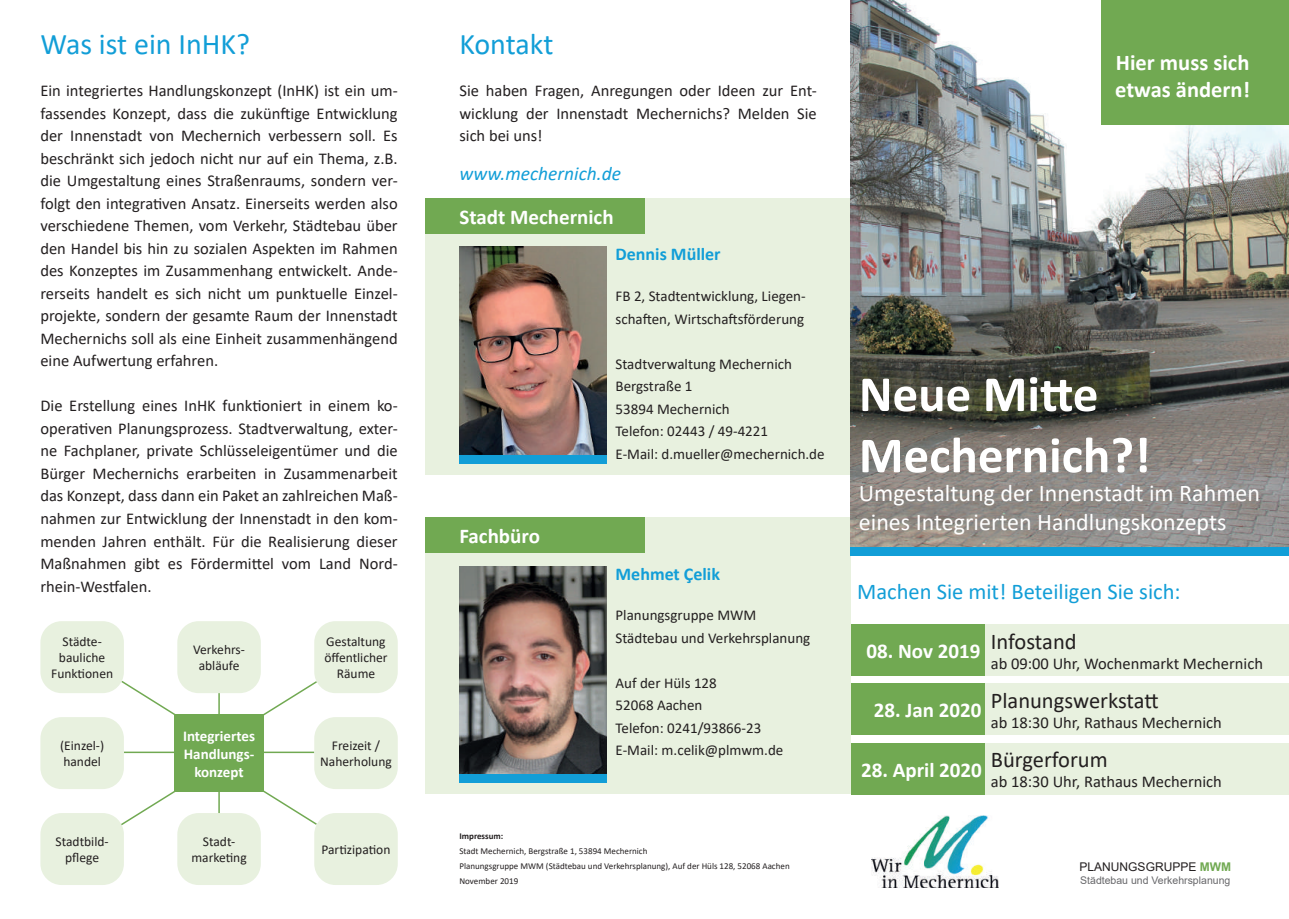
<style>
.page{position:relative;width:1289px;height:919px;background:#fff}
.page>*{position:absolute;margin:0;border:0;box-sizing:border-box;transform-origin:0 0}
.t1{font:700 51px/61.2px "Calibri";color:#fff}
.t2{font:30px "Calibri";color:#129ed7}
.t3{font:24px/28.8px "Calibri";color:#fff}
.t4{font:22.5px "Calibri";color:#129ed7}
.t5{font:22.5px "Calibri";color:#231f20}
.t6{font:700 22.5px "Calibri";color:#fff}
.t7{font:700 21px "Calibri";color:#fff}
.t8{font:italic 19.5px "Calibri";color:#129ed7}
.t9{font:700 18px "Calibri";color:#129ed7}
.t10{font:16.5px/22.5px "Calibri";color:#231f20;text-align:justify}
.t11{font:15px/22.5px "Calibri";color:#231f20}
.t12{font:700 15px/18px "Calibri";color:#fff;text-align:center}
.t13{font:13.5px/16.2px "Calibri";color:#231f20;text-align:center}
.t14{font:12px "Arial";color:#231f20}
.t15{font:10.5px "Arial";color:#67676a}
.t16{font:9px/15px "Calibri";color:#231f20}
.t17{font:700 9px "Calibri";color:#231f20}
.s1{font-weight:700;color:#71a952}
</style>
<div class="page">
<div style="left:425px;top:517px;width:425px;height:277px;background:#e8f1df"></div>
<img style="left:459px;top:566px;width:147px;height:208px">
<div style="left:425px;top:198px;width:425px;height:277px;background:#e8f1df"></div>
<img style="left:459px;top:247px;width:147px;height:208px">
<img style="left:850px;top:0;width:438px;height:547px">
<div style="left:850px;top:547px;width:438px;height:8px;background:#129ed7"></div>
<img style="left:871px;top:815px;width:127px;height:72px">
<div style="left:850px;top:624px;width:135px;height:51px;background:#71a952"></div>
<div style="left:985px;top:624px;width:303px;height:51px;background:#e8f1df"></div>
<div style="left:1101px;top:0;width:187px;height:124px;background:#71a952"></div>
<div style="left:425px;top:198px;width:219px;height:36px;background:#71a952"></div>
<div style="left:425px;top:517px;width:219px;height:36px;background:#71a952"></div>
<div style="left:850px;top:684px;width:135px;height:51px;background:#71a952"></div>
<div style="left:985px;top:684px;width:303px;height:51px;background:#e8f1df"></div>
<div style="left:850px;top:743px;width:135px;height:51px;background:#71a952"></div>
<div style="left:985px;top:743px;width:303px;height:51px;background:#e8f1df"></div>
<hr style="left:264px;top:751px;width:50px;height:2px;background:#71a952">
<hr style="left:124px;top:751px;width:51px;height:2px;background:#71a952">
<div style="left:174px;top:714px;width:89px;height:77px;background:#71a952"></div>
<div style="left:177px;top:621px;width:84px;height:72px;background:#e8f1df;border-radius:21px"></div>
<div style="left:314px;top:717px;width:84px;height:72px;background:#e8f1df;border-radius:21px"></div>
<div style="left:314px;top:621px;width:84px;height:72px;background:#e8f1df;border-radius:21px"></div>
<div style="left:177px;top:813px;width:84px;height:71px;background:#e8f1df;border-radius:21px"></div>
<div style="left:314px;top:813px;width:84px;height:71px;background:#e8f1df;border-radius:21px"></div>
<div style="left:40px;top:717px;width:84px;height:72px;background:#e8f1df;border-radius:21px"></div>
<div style="left:40px;top:621px;width:84px;height:72px;background:#e8f1df;border-radius:21px"></div>
<div style="left:40px;top:813px;width:84px;height:71px;background:#e8f1df;border-radius:21px"></div>
<svg style="left:120px;top:679px;width:59px;height:36px"></svg>
<svg style="left:259px;top:787px;width:58px;height:38px"></svg>
<hr style="left:218px;top:693px;width:2px;height:21px;background:#71a952">
<hr style="left:218px;top:791px;width:2px;height:22px;background:#71a952">
<svg style="left:259px;top:679px;width:58px;height:39px"></svg>
<svg style="left:119px;top:791px;width:58px;height:34px"></svg>
<div style="left:459px;top:455px;width:147px;height:9px;background:#129ed7"></div>
<div style="left:459px;top:774px;width:147px;height:9px;background:#129ed7"></div>
<h2 class="t2" style="left:40px;top:23px;width:211px">Was ist ein InHK?</h2>
<p class="t10" style="left:40px;top:79px;width:359px">Ein integriertes Handlungskonzept (InHK) ist ein um&shy;fassendes Konzept, dass die zukünftige Entwicklung der Innenstadt von Mechernich verbessern soll. Es beschränkt sich jedoch nicht nur auf ein Thema, z.B. die Umgestaltung eines Straßenraums, sondern ver&shy;folgt den integrativen Ansatz. Einerseits werden also verschiedene Themen, vom Verkehr, Städtebau über den Handel bis hin zu sozialen Aspekten im Rahmen des Konzeptes im Zusammenhang entwickelt. Ande&shy;rerseits handelt es sich nicht um punktuelle Einzel&shy;projekte, sondern der gesamte Raum der Innenstadt Mechernichs soll als eine Einheit zusammenhängend eine Aufwertung erfahren.</p>
<p class="t10" style="left:40px;top:394px;width:359px">Die Erstellung eines InHK funktioniert in einem ko&shy;operativen Planungsprozess. Stadtverwaltung, exter&shy;ne Fachplaner, private Schlüsseleigentümer und die Bürger Mechernichs erarbeiten in Zusammenarbeit das Konzept, dass dann ein Paket an zahlreichen Maß&shy;nahmen zur Entwicklung der Innenstadt in den kom&shy;menden Jahren enthält. Für die Realisierung dieser Maßnahmen gibt es Fördermittel vom Land Nord&shy;rhein-Westfalen.</p>
<p class="t13" style="left:51px;top:633px;width:63px">Städte&shy;bauliche<br>Funktionen</p>
<p class="t13" style="left:193px;top:641px;width:53px">Verkehrs&shy;abläufe</p>
<p class="t13" style="left:324px;top:633px;width:65px">Gestaltung öffentlicher<br>Räume</p>
<p class="t13" style="left:60px;top:737px;width:45px;text-align:left">(Einzel-) handel</p>
<p class="t12" style="left:183px;top:726px;width:74px">Integriertes<br>Handlungs&shy;konzept</p>
<p class="t13" style="left:320px;top:737px;width:73px">Freizeit /<br>Naherholung</p>
<p class="t13" style="left:56px;top:833px;width:55px">Stadtbild&shy;pflege</p>
<p class="t13" style="left:191px;top:833px;width:57px">Stadt&shy;marketing</p>
<p class="t13" style="left:321px;top:841px;width:70px">Partizipation</p>
<h2 class="t2" style="left:459px;top:23px;width:95px">Kontakt</h2>
<h3 class="t6" style="left:1115px;top:47px;width:135px">Hier muss sich</h3>
<p class="t10" style="left:459px;top:79px;width:359px">Sie haben Fragen, Anregungen oder Ideen zur Ent-</p>
<h3 class="t6" style="left:1115px;top:74px;width:136px">etwas ändern!</h3>
<p class="t10" style="left:459px;top:101px;width:359px">wicklung der Innenstadt Mechernichs? Melden Sie sich bei uns!</p>
<p class="t8" style="left:459px;top:160px;width:163px">www.mechernich.de</p>
<p class="t7" style="left:459px;top:202px;width:156px">Stadt Mechernich</p>
<p class="t7" style="left:459px;top:521px;width:82px">Fachbüro</p>
<p class="t9" style="left:615px;top:242px;width:107px">Dennis Müller</p>
<p class="t11" style="left:615px;top:284px;width:192px">FB 2, Stadtentwicklung, Liegen&shy;schaften, Wirtschaftsförderung</p>
<p class="t11" style="left:615px;top:352px;width:211px">Stadtverwaltung Mechernich<br>Bergstraße 1<br>53894 Mechernich<br>Telefon: 02443 / 49-4221<br>E-Mail: d.mueller@mechernich.de</p>
<p class="t9" style="left:615px;top:561px;width:106px">Mehmet Çelik</p>
<p class="t11" style="left:615px;top:603px;width:196px">Planungsgruppe MWM<br>Städtebau und Verkehrsplanung</p>
<p class="t11" style="left:615px;top:671px;width:169px">Auf der Hüls 128<br>52068 Aachen<br>Telefon: 0241/93866-23<br>E-Mail: m.celik@plmwm.de</p>
<p class="t17" style="left:459px;top:829px;width:45px">Impressum:</p>
<p class="t16" style="left:459px;top:842px;width:332px">Stadt Mechernich, Bergstraße 1, 53894 Mechernich<br>Planungsgruppe MWM (Städtebau und Verkehrsplanung), Auf der Hüls 128, 52068 Aachen<br>November 2019</p>
<h1 class="t1" style="left:858px;top:363px;width:293px">Neue Mitte<br>Mechernich?!</h1>
<h3 class="t3" style="left:858px;top:478px;width:402px">Umgestaltung der Innenstadt im Rahmen eines Integrierten Handlungskonzepts</h3>
<h3 class="t4" style="left:857px;top:575px;width:325px">Machen Sie mit! Beteiligen Sie sich:</h3>
<p class="t7" style="left:866px;top:636px;width:212px">08. Nov 2019 <sup>Infostand</sup></p>
<p class="t10" style="left:990px;top:651px;width:274px">ab 09:00 Uhr, Wochenmarkt Mechernich</p>
<h3 class="t5" style="left:873px;top:684px;width:286px"><sub>28.</sub> <sub>Jan</sub> <sub>2020</sub> Planungswerkstatt</h3>
<p class="t10" style="left:990px;top:710px;width:233px">ab 18:30 Uhr, Rathaus Mechernich</p>
<p class="t7" style="left:861px;top:754px;width:248px">28. April 2020 <sup>Bürgerforum</sup></p>
<p class="t10" style="left:990px;top:769px;width:233px">ab 18:30 Uhr, Rathaus Mechernich</p>
<p class="t14" style="left:1079px;top:858px;width:153px">PLANUNGSGRUPPE <span class="s1">MWM</span></p>
<p class="t15" style="left:1080px;top:872px;width:152px">Städtebau und Verkehrsplanung</p>
</div>
